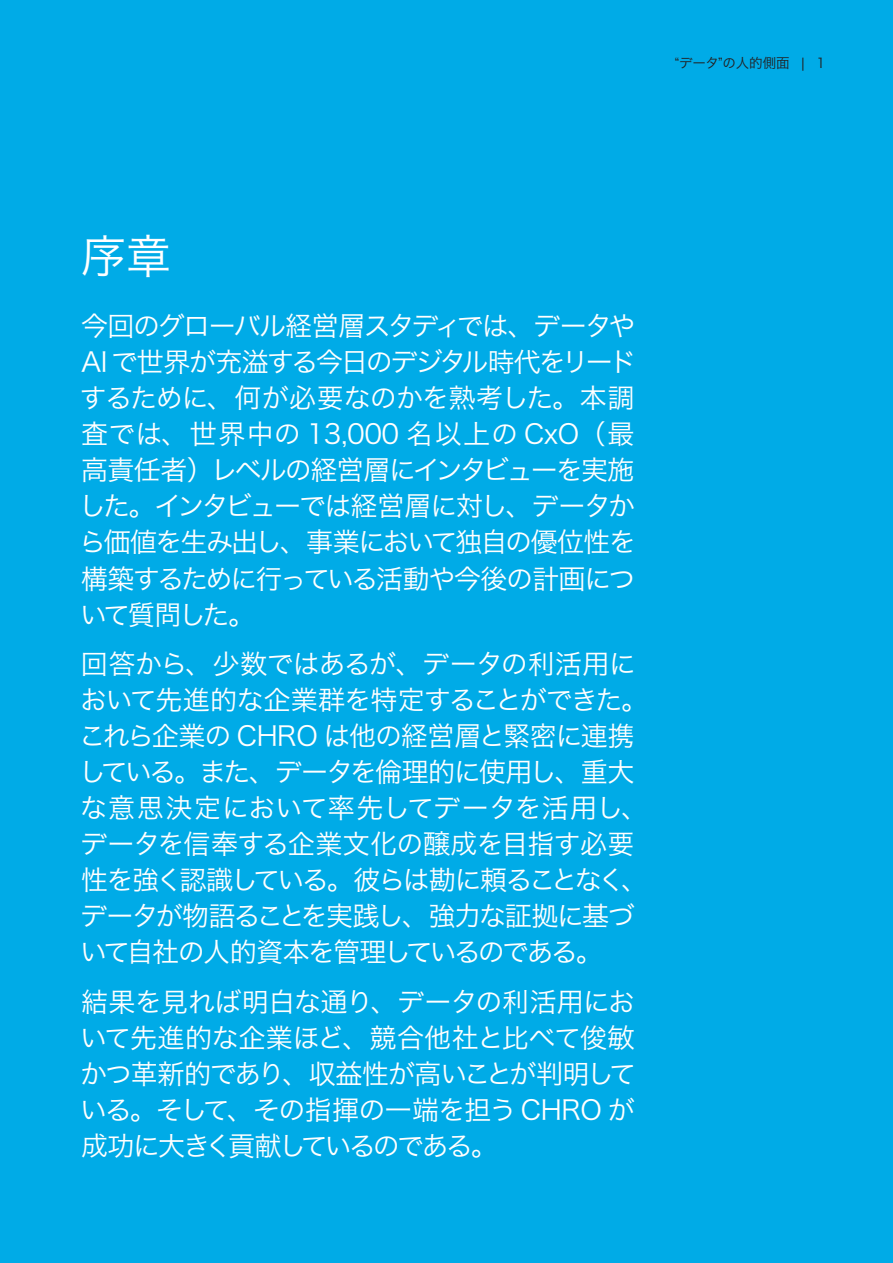
<style>
.page{position:relative;width:893px;height:1263px;background:#00abe7}
.page>*{position:absolute;margin:0;border:0;box-sizing:border-box;transform-origin:0 0}
.t1{font:45px "Hira Kaku Std W3";color:#fff}
.t2{font:27px/36px "Hira Kaku Std W3";letter-spacing:-.05em;color:#fff;text-align:justify}
.t3{font:13.5px "Hira Kaku Std W3";color:#231f20}
</style>
<div class="page">
<p class="t3" style="left:674px;top:53px;width:153px">“データ”の人的側面 | 1</p>
<h1 class="t1" style="left:81px;top:222px;width:91px">序章</h1>
<p class="t2" style="left:79px;top:308px;width:559px">今回のグローバル経営層スタディでは、データやAI で世界が充溢する今日のデジタル時代をリードするために、何が必要なのかを熟考した。本調査では、世界中の 13,000 名以上の CxO（最高責任者）レベルの経営層にインタビューを実施した。インタビューでは経営層に対し、データから価値を生み出し、事業において独自の優位性を構築するために行っている活動や今後の計画について質問した。</p>
<p class="t2" style="left:79px;top:645px;width:571px;text-align:left">回答から、少数ではあるが、データの利活用において先進的な企業群を特定することができた。これら企業の CHRO は他の経営層と緊密に連携している。また、データを倫理的に使用し、重大な意思決定において率先してデータを活用し、データを信奉する企業文化の醸成を目指す必要性を強く認識している。彼らは勘に頼ることなく、データが物語ることを実践し、強力な証拠に基づいて自社の人的資本を管理しているのである。</p>
<p class="t2" style="left:80px;top:983px;width:558px">結果を見れば明白な通り、データの利活用において先進的な企業ほど、競合他社と比べて俊敏かつ革新的であり、収益性が高いことが判明している。そして、その指揮の一端を担う CHRO が成功に大きく貢献しているのである。</p>
</div>
